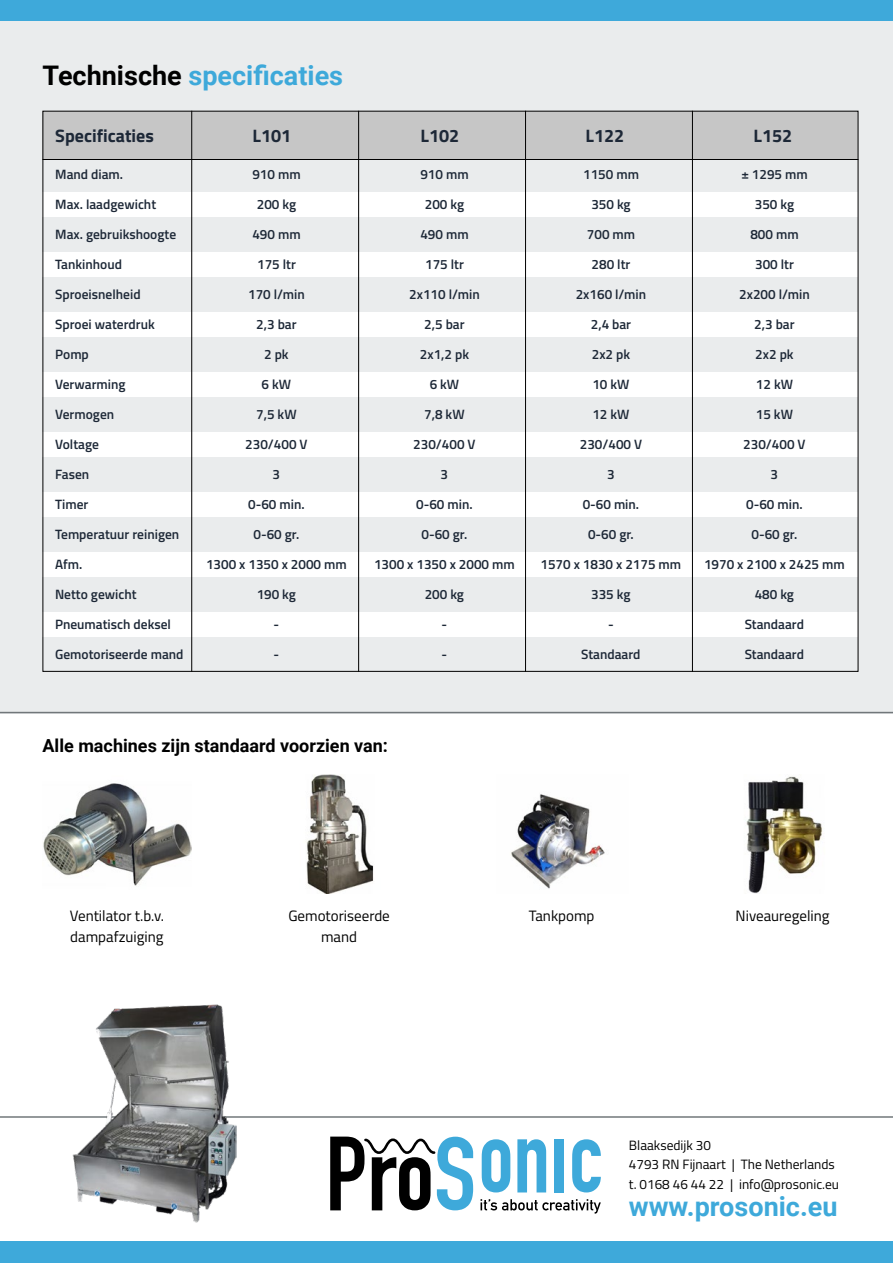
<style>
.page{position:relative;width:893px;height:1263px;background:#fff}
.page>*{position:absolute;margin:0;border:0;box-sizing:border-box;transform-origin:0 0}
.t1{font:700 27px "Roboto";color:#3ea9da}
.t2{font:700 18px "Roboto";color:#000}
.t3{font:700 18px "Titillium Web";color:#1d2837}
.t4{font:15px/21px "Titillium Web";color:#000}
.t5{font:600 13.5px "Titillium Web";color:#1d2837}
.t6{font:13.5px/19.5px "Titillium Web";color:#000}
.s1{color:#000}
</style>
<div class="page">
<div style="left:0;top:0;width:893px;height:21px;background:#3ea9da"></div>
<div style="left:0;top:21px;width:893px;height:692px;background:#eaeced"></div>
<hr style="left:0;top:712px;width:893px;height:1px;background:#71777a">
<div style="left:0;top:1242px;width:893px;height:21px;background:#3ea9da"></div>
<hr style="left:0;top:1116px;width:893px;height:2px;background:#71777a">
<svg style="left:482px;top:1139px;width:28px;height:53px"></svg>
<svg style="left:517px;top:1139px;width:29px;height:53px"></svg>
<div style="left:554px;top:1139px;width:10px;height:53px;background:#3ea9da"></div>
<svg style="left:572px;top:1139px;width:29px;height:53px"></svg>
<svg style="left:481px;top:1199px;width:120px;height:14px"></svg>
<svg style="left:330px;top:1136px;width:143px;height:74px"></svg>
<div style="left:43px;top:111px;width:815px;height:49px;background:#c6c6c6"></div>
<hr style="left:43px;top:159px;width:815px;height:1px;background:#000">
<div style="left:43px;top:192px;width:815px;height:24px;background:#fff"></div>
<div style="left:43px;top:252px;width:815px;height:24px;background:#fff"></div>
<div style="left:43px;top:312px;width:815px;height:24px;background:#fff"></div>
<div style="left:43px;top:372px;width:815px;height:24px;background:#fff"></div>
<div style="left:43px;top:432px;width:815px;height:24px;background:#fff"></div>
<div style="left:43px;top:492px;width:815px;height:24px;background:#fff"></div>
<div style="left:43px;top:552px;width:815px;height:24px;background:#fff"></div>
<div style="left:43px;top:612px;width:815px;height:24px;background:#fff"></div>
<hr style="left:358px;top:111px;width:1px;height:561px;background:#000">
<hr style="left:692px;top:111px;width:1px;height:561px;background:#000">
<hr style="left:525px;top:111px;width:1px;height:561px;background:#000">
<hr style="left:191px;top:111px;width:1px;height:561px;background:#000">
<img style="left:72px;top:1004px;width:164px;height:218px">
<img style="left:43px;top:783px;width:148px;height:103px">
<img style="left:306px;top:775px;width:68px;height:119px">
<img style="left:511px;top:794px;width:94px;height:95px">
<img style="left:746px;top:776px;width:77px;height:118px">
<h1 class="t1" style="left:43px;top:57px;width:302px"><span class="s1">Technische</span> specificaties</h1>
<h2 class="t3" style="left:55px;top:122px;width:100px">Specificaties</h2>
<h2 class="t3" style="left:253px;top:122px;width:40px">L101</h2>
<h2 class="t3" style="left:421px;top:122px;width:40px">L102</h2>
<h2 class="t3" style="left:586px;top:122px;width:40px">L122</h2>
<h2 class="t3" style="left:754px;top:122px;width:40px">L152</h2>
<p class="t5" style="left:55px;top:164px;width:69px">Mand diam.</p>
<p class="t5" style="left:252px;top:164px;width:50px">910 mm</p>
<p class="t5" style="left:420px;top:164px;width:50px">910 mm</p>
<p class="t5" style="left:583px;top:164px;width:57px">1150 mm</p>
<p class="t5" style="left:741px;top:164px;width:68px">± 1295 mm</p>
<p class="t5" style="left:55px;top:194px;width:102px">Max. laadgewicht</p>
<p class="t5" style="left:257px;top:194px;width:41px">200 kg</p>
<p class="t5" style="left:425px;top:194px;width:41px">200 kg</p>
<p class="t5" style="left:591px;top:194px;width:41px">350 kg</p>
<p class="t5" style="left:755px;top:194px;width:41px">350 kg</p>
<p class="t5" style="left:55px;top:224px;width:122px">Max. gebruikshoogte</p>
<p class="t5" style="left:252px;top:224px;width:50px">490 mm</p>
<p class="t5" style="left:420px;top:224px;width:50px">490 mm</p>
<p class="t5" style="left:587px;top:224px;width:50px">700 mm</p>
<p class="t5" style="left:750px;top:224px;width:50px">800 mm</p>
<p class="t5" style="left:55px;top:254px;width:68px">Tankinhoud</p>
<p class="t5" style="left:257px;top:254px;width:40px">175 ltr</p>
<p class="t5" style="left:425px;top:254px;width:40px">175 ltr</p>
<p class="t5" style="left:592px;top:254px;width:40px">280 ltr</p>
<p class="t5" style="left:755px;top:254px;width:40px">300 ltr</p>
<p class="t5" style="left:55px;top:284px;width:87px">Sproeisnelheid</p>
<p class="t5" style="left:248px;top:284px;width:58px">170 l/min</p>
<p class="t5" style="left:409px;top:284px;width:72px">2x110 l/min</p>
<p class="t5" style="left:576px;top:284px;width:72px">2x160 l/min</p>
<p class="t5" style="left:739px;top:284px;width:72px">2x200 l/min</p>
<p class="t5" style="left:55px;top:314px;width:101px">Sproei waterdruk</p>
<p class="t5" style="left:256px;top:314px;width:42px">2,3 bar</p>
<p class="t5" style="left:424px;top:314px;width:42px">2,5 bar</p>
<p class="t5" style="left:591px;top:314px;width:42px">2,4 bar</p>
<p class="t5" style="left:754px;top:314px;width:42px">2,3 bar</p>
<p class="t5" style="left:55px;top:344px;width:35px">Pomp</p>
<p class="t5" style="left:264px;top:344px;width:26px">2 pk</p>
<p class="t5" style="left:420px;top:344px;width:51px">2x1,2 pk</p>
<p class="t5" style="left:592px;top:344px;width:40px">2x2 pk</p>
<p class="t5" style="left:755px;top:344px;width:40px">2x2 pk</p>
<p class="t5" style="left:55px;top:374px;width:72px">Verwarming</p>
<p class="t5" style="left:262px;top:374px;width:31px">6 kW</p>
<p class="t5" style="left:430px;top:374px;width:31px">6 kW</p>
<p class="t5" style="left:592px;top:374px;width:39px">10 kW</p>
<p class="t5" style="left:756px;top:374px;width:39px">12 kW</p>
<p class="t5" style="left:55px;top:404px;width:61px">Vermogen</p>
<p class="t5" style="left:256px;top:404px;width:42px">7,5 kW</p>
<p class="t5" style="left:424px;top:404px;width:42px">7,8 kW</p>
<p class="t5" style="left:592px;top:404px;width:39px">12 kW</p>
<p class="t5" style="left:756px;top:404px;width:39px">15 kW</p>
<p class="t5" style="left:55px;top:434px;width:45px">Voltage</p>
<p class="t5" style="left:245px;top:434px;width:64px">230/400 V</p>
<p class="t5" style="left:413px;top:434px;width:64px">230/400 V</p>
<p class="t5" style="left:580px;top:434px;width:64px">230/400 V</p>
<p class="t5" style="left:743px;top:434px;width:64px">230/400 V</p>
<p class="t5" style="left:55px;top:464px;width:36px">Fasen</p>
<p class="t5" style="left:273px;top:464px;width:9px">3</p>
<p class="t5" style="left:441px;top:464px;width:9px">3</p>
<p class="t5" style="left:607px;top:464px;width:9px">3</p>
<p class="t5" style="left:771px;top:464px;width:9px">3</p>
<p class="t5" style="left:55px;top:494px;width:35px">Timer</p>
<p class="t5" style="left:248px;top:494px;width:58px">0-60 min.</p>
<p class="t5" style="left:416px;top:494px;width:58px">0-60 min.</p>
<p class="t5" style="left:583px;top:494px;width:58px">0-60 min.</p>
<p class="t5" style="left:746px;top:494px;width:58px">0-60 min.</p>
<p class="t5" style="left:55px;top:524px;width:126px">Temperatuur reinigen</p>
<p class="t5" style="left:253px;top:524px;width:47px">0-60 gr.</p>
<p class="t5" style="left:421px;top:524px;width:47px">0-60 gr.</p>
<p class="t5" style="left:588px;top:524px;width:47px">0-60 gr.</p>
<p class="t5" style="left:751px;top:524px;width:47px">0-60 gr.</p>
<p class="t5" style="left:55px;top:554px;width:29px">Afm.</p>
<p class="t5" style="left:206px;top:554px;width:142px">1300 x 1350 x 2000 mm</p>
<p class="t5" style="left:374px;top:554px;width:142px">1300 x 1350 x 2000 mm</p>
<p class="t5" style="left:540px;top:554px;width:142px">1570 x 1830 x 2175 mm</p>
<p class="t5" style="left:704px;top:554px;width:142px">1970 x 2100 x 2425 mm</p>
<p class="t5" style="left:55px;top:584px;width:83px">Netto gewicht</p>
<p class="t5" style="left:257px;top:584px;width:41px">190 kg</p>
<p class="t5" style="left:425px;top:584px;width:41px">200 kg</p>
<p class="t5" style="left:591px;top:584px;width:41px">335 kg</p>
<p class="t5" style="left:755px;top:584px;width:41px">480 kg</p>
<p class="t5" style="left:55px;top:614px;width:117px">Pneumatisch deksel</p>
<p class="t5" style="left:273px;top:614px;width:7px">-</p>
<p class="t5" style="left:441px;top:614px;width:7px">-</p>
<p class="t5" style="left:608px;top:614px;width:7px">-</p>
<p class="t5" style="left:745px;top:614px;width:61px">Standaard</p>
<p class="t5" style="left:55px;top:644px;width:130px">Gemotoriseerde mand</p>
<p class="t5" style="left:273px;top:644px;width:7px">-</p>
<p class="t5" style="left:441px;top:644px;width:7px">-</p>
<p class="t5" style="left:581px;top:644px;width:61px">Standaard</p>
<p class="t5" style="left:745px;top:644px;width:61px">Standaard</p>
<h2 class="t2" style="left:43px;top:733px;width:347px">Alle machines zijn standaard voorzien van:</h2>
<p class="t4" style="left:70px;top:904px;width:96px">Ventilator t.b.v. dampafzuiging</p>
<p class="t4" style="left:288px;top:904px;width:103px;text-align:center">Gemotoriseerde mand</p>
<p class="t4" style="left:529px;top:904px;width:67px">Tankpomp</p>
<p class="t4" style="left:736px;top:904px;width:95px">Niveauregeling</p>
<p class="t6" style="left:629px;top:1135px;width:212px">Blaaksedijk 30<br>4793 RN Fijnaart | The Netherlands t. 0168 46 44 22 | info@prosonic.eu</p>
<h1 class="t1" style="left:629px;top:1187px;width:210px">www.prosonic.eu</h1>
</div>
